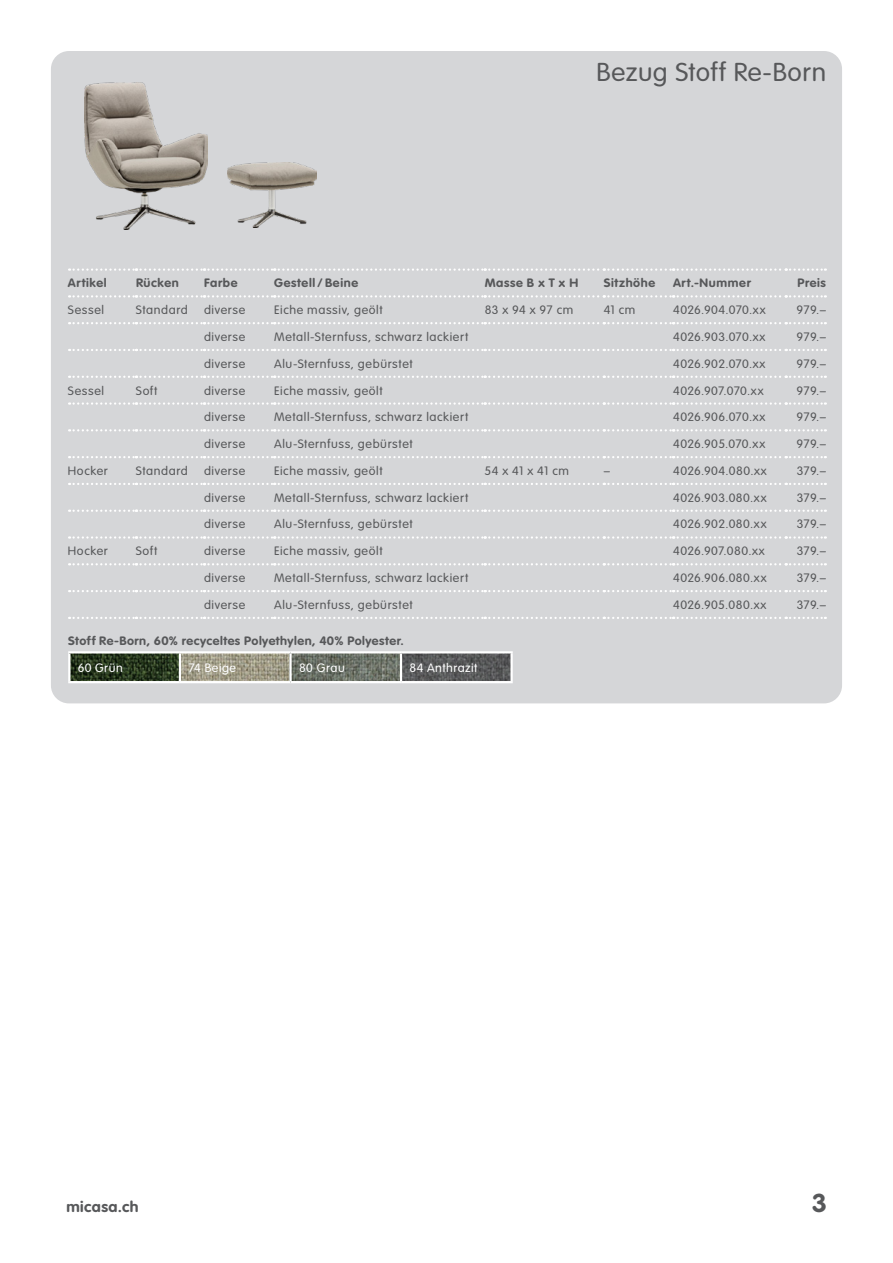
<style>
.page{position:relative;width:893px;height:1263px;background:#fff}
.page>*{position:absolute;margin:0;border:0;box-sizing:border-box;transform-origin:0 0}
.t1{font:300 25.5px "VAG Rounded Std";letter-spacing:.015em;color:#57585a;scale:1.05 1}
.t2{font:700 25.5px "VAG Rounded Std";color:#57585a;scale:1.05 1}
.t3{font:700 15px "VAG Rounded Std";letter-spacing:.03em;color:#57585a;scale:1.05 1}
.t4{font:300 12px "VAG Rounded Std";letter-spacing:.045em;color:#57585a;scale:1.05 1}
.t5{font:700 12px "VAG Rounded Std";letter-spacing:.045em;color:#57585a;scale:1.05 1}
.t6{font:300 12px "VAG Rounded Std";letter-spacing:.04em;color:#fff;scale:1.05 1}
.t7{font:300 12px "VAG Rounded Std";letter-spacing:.02em;color:#57585a;scale:1.05 1}
</style>
<div class="page">
<div style="left:51px;top:51px;width:791px;height:652px;background:#d5d6d8;border-radius:18px"></div>
<svg style="left:69px;top:268px;width:757px;height:3px"></svg>
<svg style="left:69px;top:295px;width:757px;height:2px"></svg>
<svg style="left:69px;top:322px;width:757px;height:2px"></svg>
<svg style="left:69px;top:349px;width:757px;height:2px"></svg>
<svg style="left:69px;top:376px;width:757px;height:2px"></svg>
<svg style="left:69px;top:402px;width:757px;height:3px"></svg>
<svg style="left:69px;top:429px;width:757px;height:2px"></svg>
<svg style="left:69px;top:456px;width:757px;height:2px"></svg>
<svg style="left:69px;top:483px;width:757px;height:2px"></svg>
<svg style="left:69px;top:510px;width:757px;height:2px"></svg>
<svg style="left:69px;top:536px;width:757px;height:3px"></svg>
<svg style="left:69px;top:563px;width:757px;height:2px"></svg>
<svg style="left:69px;top:590px;width:757px;height:2px"></svg>
<svg style="left:69px;top:617px;width:757px;height:2px"></svg>
<img style="left:227px;top:162px;width:90px;height:66px">
<img style="left:84px;top:82px;width:123px;height:148px">
<img style="left:70px;top:653px;width:440px;height:28px">
<hr style="left:68px;top:651px;width:112px;height:2px;background:#fff">
<hr style="left:68px;top:653px;width:2px;height:28px;background:#fff">
<hr style="left:180px;top:651px;width:110px;height:2px;background:#fff">
<hr style="left:68px;top:681px;width:112px;height:2px;background:#fff">
<hr style="left:180px;top:681px;width:110px;height:2px;background:#fff">
<hr style="left:179px;top:653px;width:2px;height:28px;background:#fff">
<hr style="left:290px;top:651px;width:111px;height:2px;background:#fff">
<hr style="left:401px;top:651px;width:112px;height:2px;background:#fff">
<hr style="left:290px;top:681px;width:111px;height:2px;background:#fff">
<hr style="left:401px;top:681px;width:112px;height:2px;background:#fff">
<hr style="left:289px;top:653px;width:3px;height:28px;background:#fff">
<hr style="left:400px;top:653px;width:2px;height:28px;background:#fff">
<hr style="left:510px;top:653px;width:3px;height:28px;background:#fff">
<h1 class="t1" style="left:597px;top:58px;width:220px">Bezug Stoff Re-Born</h1>
<p class="t5" style="left:68px;top:276px;width:38px">Artikel</p>
<p class="t5" style="left:136px;top:276px;width:42px">Rücken</p>
<p class="t5" style="left:204px;top:276px;width:33px">Farbe</p>
<p class="t5" style="left:274px;top:276px;width:81px">Gestell / Beine</p>
<p class="t5" style="left:485px;top:276px;width:91px">Masse B x T x H</p>
<p class="t5" style="left:604px;top:276px;width:51px">Sitzhöhe</p>
<p class="t5" style="left:673px;top:276px;width:76px">Art.-Nummer</p>
<p class="t5" style="left:797px;top:276px;width:29px">Preis</p>
<p class="t4" style="left:68px;top:303px;width:36px">Sessel</p>
<p class="t4" style="left:136px;top:303px;width:51px">Standard</p>
<p class="t4" style="left:204px;top:303px;width:41px">diverse</p>
<p class="t4" style="left:274px;top:303px;width:105px">Eiche massiv, geölt</p>
<p class="t4" style="left:485px;top:303px;width:86px">83 x 94 x 97 cm</p>
<p class="t4" style="left:604px;top:303px;width:32px">41 cm</p>
<p class="t4" style="left:673px;top:303px;width:90px">4026.904.070.xx</p>
<p class="t4" style="left:797px;top:303px;width:29px">979.–</p>
<p class="t4" style="left:204px;top:330px;width:41px">diverse</p>
<p class="t4" style="left:274px;top:330px;width:186px">Metall-Sternfuss, schwarz lackiert</p>
<p class="t4" style="left:673px;top:330px;width:89px">4026.903.070.xx</p>
<p class="t4" style="left:797px;top:330px;width:29px">979.–</p>
<p class="t4" style="left:204px;top:357px;width:41px">diverse</p>
<p class="t4" style="left:274px;top:357px;width:133px">Alu-Sternfuss, gebürstet</p>
<p class="t4" style="left:673px;top:357px;width:89px">4026.902.070.xx</p>
<p class="t4" style="left:797px;top:357px;width:29px">979.–</p>
<p class="t4" style="left:68px;top:383px;width:36px">Sessel</p>
<p class="t4" style="left:136px;top:383px;width:22px">Soft</p>
<p class="t4" style="left:204px;top:383px;width:41px">diverse</p>
<p class="t4" style="left:274px;top:383px;width:105px">Eiche massiv, geölt</p>
<p class="t7" style="left:673px;top:383px;width:88px">4026.907.070.xx</p>
<p class="t4" style="left:797px;top:383px;width:29px">979.–</p>
<p class="t4" style="left:204px;top:410px;width:41px">diverse</p>
<p class="t4" style="left:274px;top:410px;width:186px">Metall-Sternfuss, schwarz lackiert</p>
<p class="t4" style="left:673px;top:410px;width:89px">4026.906.070.xx</p>
<p class="t4" style="left:797px;top:410px;width:29px">979.–</p>
<p class="t4" style="left:204px;top:437px;width:41px">diverse</p>
<p class="t4" style="left:274px;top:437px;width:133px">Alu-Sternfuss, gebürstet</p>
<p class="t4" style="left:673px;top:437px;width:89px">4026.905.070.xx</p>
<p class="t4" style="left:797px;top:437px;width:29px">979.–</p>
<p class="t4" style="left:68px;top:464px;width:40px">Hocker</p>
<p class="t4" style="left:136px;top:464px;width:51px">Standard</p>
<p class="t4" style="left:204px;top:464px;width:41px">diverse</p>
<p class="t4" style="left:274px;top:464px;width:105px">Eiche massiv, geölt</p>
<p class="t4" style="left:485px;top:464px;width:82px">54 x 41 x 41 cm</p>
<p class="t4" style="left:604px;top:464px;width:7px">–</p>
<p class="t4" style="left:673px;top:464px;width:91px">4026.904.080.xx</p>
<p class="t4" style="left:797px;top:464px;width:29px">379.–</p>
<p class="t4" style="left:204px;top:491px;width:41px">diverse</p>
<p class="t4" style="left:274px;top:491px;width:186px">Metall-Sternfuss, schwarz lackiert</p>
<p class="t4" style="left:673px;top:491px;width:91px">4026.903.080.xx</p>
<p class="t4" style="left:797px;top:491px;width:29px">379.–</p>
<p class="t4" style="left:204px;top:517px;width:41px">diverse</p>
<p class="t4" style="left:274px;top:517px;width:133px">Alu-Sternfuss, gebürstet</p>
<p class="t4" style="left:673px;top:517px;width:90px">4026.902.080.xx</p>
<p class="t4" style="left:797px;top:517px;width:29px">379.–</p>
<p class="t4" style="left:68px;top:544px;width:40px">Hocker</p>
<p class="t4" style="left:136px;top:544px;width:22px">Soft</p>
<p class="t4" style="left:204px;top:544px;width:41px">diverse</p>
<p class="t4" style="left:274px;top:544px;width:105px">Eiche massiv, geölt</p>
<p class="t4" style="left:673px;top:544px;width:89px">4026.907.080.xx</p>
<p class="t4" style="left:797px;top:544px;width:29px">379.–</p>
<p class="t4" style="left:204px;top:571px;width:41px">diverse</p>
<p class="t4" style="left:274px;top:571px;width:186px">Metall-Sternfuss, schwarz lackiert</p>
<p class="t4" style="left:673px;top:571px;width:91px">4026.906.080.xx</p>
<p class="t4" style="left:797px;top:571px;width:29px">379.–</p>
<p class="t4" style="left:204px;top:598px;width:41px">diverse</p>
<p class="t4" style="left:274px;top:598px;width:133px">Alu-Sternfuss, gebürstet</p>
<p class="t4" style="left:673px;top:598px;width:90px">4026.905.080.xx</p>
<p class="t4" style="left:797px;top:598px;width:29px">379.–</p>
<p class="t5" style="left:68px;top:634px;width:321px">Stoff Re-Born, 60% recyceltes Polyethylen, 40% Polyester.</p>
<p class="t6" style="left:78px;top:661px;width:44px">60 Grün</p>
<p class="t6" style="left:188px;top:661px;width:47px">74 Beige</p>
<p class="t6" style="left:299px;top:661px;width:45px">80 Grau</p>
<p class="t6" style="left:410px;top:661px;width:66px">84 Anthrazit</p>
<p class="t3" style="left:66px;top:1198px;width:70px">micasa.ch</p>
<h1 class="t2" style="left:812px;top:1188px;width:16px">3</h1>
</div>
